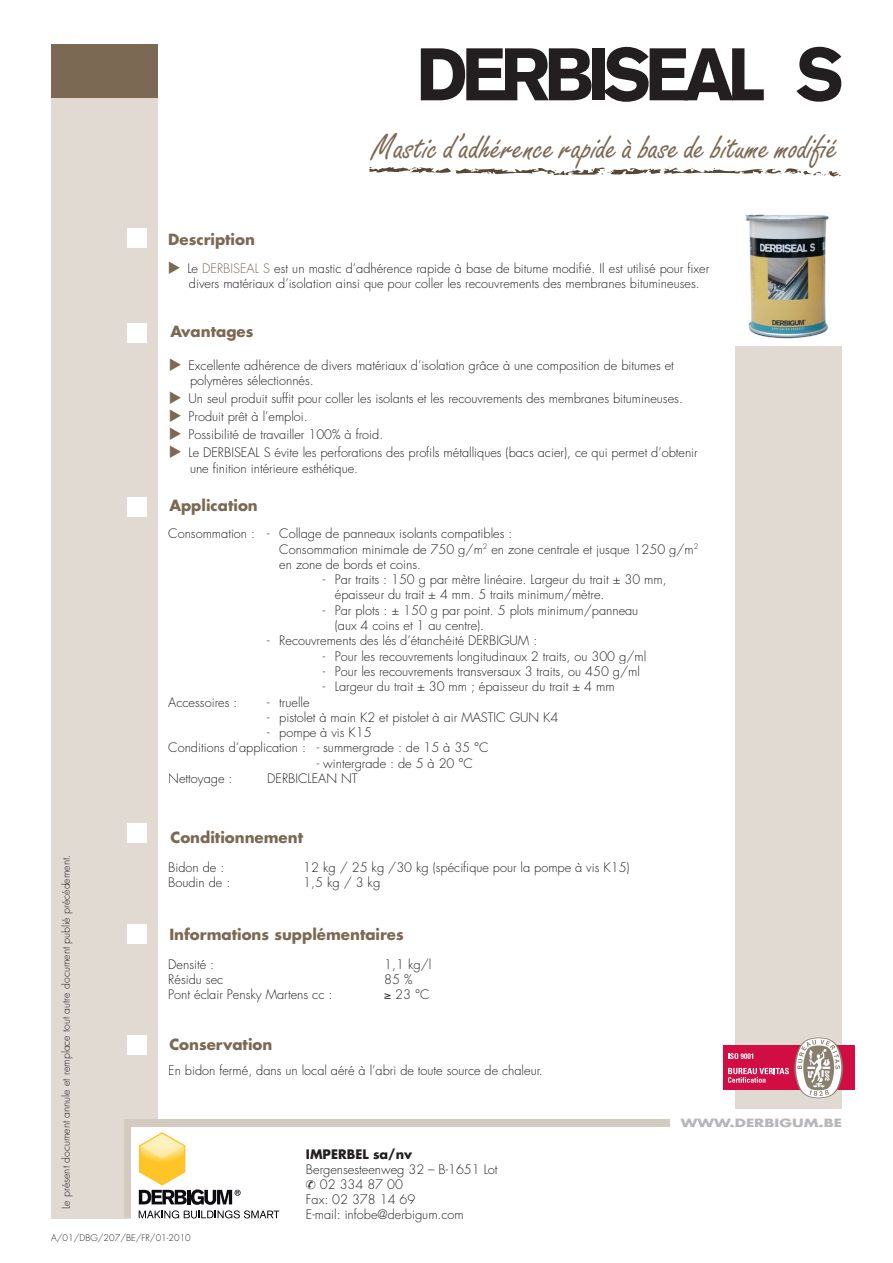
<style>
.page{position:relative;width:893px;height:1263px;background:#fff}
.page>*{position:absolute;margin:0;border:0;box-sizing:border-box;transform-origin:0 0}
.t1{font:36px "Freestyle Script";color:#7c6954}
.t2{font:700 15px "Futura";color:#7c6954}
.t3{font:300 12.75px/15.3px "Futura";color:#231f20}
.t4{font:700 12.75px "Futura";color:#231f20}
.t5{font:700 11.1px "Futura";color:#b6b7bb;scale:1.35 1}
.t6{font:300 10.5px "Futura";color:#231f20}
.t7{font:300 9px "Futura";color:#231f20}
.s1{color:#7c6954}
</style>
<div class="page">
<div style="left:51px;top:46px;width:106px;height:1172px;background:#e0dad3"></div>
<div style="left:51px;top:45px;width:106px;height:53px;background:#7c6954"></div>
<div style="left:124px;top:1119px;width:546px;height:99px;background:#d4cbc0"></div>
<div style="left:131px;top:1127px;width:728px;height:132px;background:#fff"></div>
<svg style="left:139px;top:1132px;width:140px;height:86px"></svg>
<div style="left:735px;top:346px;width:106px;height:762px;background:#e0dad3"></div>
<svg style="left:369px;top:166px;width:472px;height:11px"></svg>
<svg style="left:796px;top:47px;width:45px;height:55px"></svg>
<svg style="left:421px;top:48px;width:170px;height:52px"></svg>
<div style="left:593px;top:48px;width:12px;height:52px;background:#231f20"></div>
<svg style="left:605px;top:47px;width:159px;height:55px"></svg>
<img style="left:745px;top:214px;width:84px;height:125px">
<div style="left:127px;top:228px;width:20px;height:20px;background:#fff"></div>
<div style="left:127px;top:323px;width:20px;height:20px;background:#fff"></div>
<div style="left:127px;top:497px;width:20px;height:20px;background:#fff"></div>
<div style="left:127px;top:823px;width:20px;height:20px;background:#fff"></div>
<div style="left:127px;top:924px;width:20px;height:20px;background:#fff"></div>
<div style="left:127px;top:1035px;width:20px;height:20px;background:#fff"></div>
<div style="left:723px;top:1045px;width:131px;height:45px;background:#d20d44"></div>
<svg style="left:728px;top:1037px;width:115px;height:61px"></svg>
<p class="t2" style="left:168px;top:228px;width:88px">Description</p>
<h1 class="t1" style="left:372px;top:126px;width:467px">Mastic d’adhérence rapide à base de bitume modifié</h1>
<p class="t3" style="left:189px;top:261px;width:522px;text-indent:-21px"><span class="s1">◆</span> Le <span class="s1">DERBISEAL S</span> est un mastic d’adhérence rapide à base de bitume modifié. Il est utilisé pour fixer divers matériaux d’isolation ainsi que pour coller les recouvrements des membranes bitumineuses.</p>
<p class="t2" style="left:170px;top:321px;width:84px">Avantages</p>
<p class="t3" style="left:190px;top:358px;width:485px;text-indent:-21px"><span class="s1">◆</span> Excellente adhérence de divers matériaux d’isolation grâce à une composition de bitumes et polymères sélectionnés.</p>
<p class="t3" style="left:169px;top:391px;width:516px"><span class="s1">◆</span> Un seul produit suffit pour coller les isolants et les recouvrements des membranes bitumineuses.</p>
<p class="t3" style="left:169px;top:409px;width:141px"><span class="s1">◆</span> Produit prêt à l’emploi.</p>
<p class="t3" style="left:169px;top:427px;width:216px"><span class="s1">◆</span> Possibilité de travailler 100% à froid.</p>
<p class="t3" style="left:190px;top:445px;width:509px;text-indent:-21px"><span class="s1">◆</span> Le DERBISEAL S évite les perforations des profils métalliques (bacs acier), ce qui permet d’obtenir une finition intérieure esthétique.</p>
<p class="t2" style="left:169px;top:495px;width:90px">Application</p>
<p class="t3" style="left:279px;top:526px;width:421px;text-indent:-111px">Consommation : - Collage de panneaux isolants compatibles :<br>Consommation minimale de 750 g/m<sup>2</sup> en zone centrale et jusque 1250 g/m<sup>2 </sup>en zone de bords et coins.</p>
<p class="t3" style="left:335px;top:572px;width:333px;text-indent:-12px">- Par traits : 150 g par mètre linéaire. Largeur du trait ± 30 mm, épaisseur du trait ± 4 mm. 5 traits minimum/mètre.</p>
<p class="t3" style="left:335px;top:603px;width:305px;text-indent:-12px">- Par plots : ± 150 g par point. 5 plots minimum/panneau (aux 4 coins et 1 au centre).</p>
<p class="t3" style="left:267px;top:633px;width:271px">- Recouvrements des lés d’étanchéité DERBIGUM :</p>
<p class="t3" style="left:323px;top:648px;width:325px">- Pour les recouvrements longitudinaux 2 traits, ou 300 g/ml</p>
<p class="t3" style="left:323px;top:664px;width:319px">- Pour les recouvrements transversaux 3 traits, ou 450 g/ml</p>
<p class="t3" style="left:323px;top:679px;width:293px">- Largeur du trait ± 30 mm ; épaisseur du trait ± 4 mm</p>
<p class="t3" style="left:168px;top:694px;width:71px">Accessoires :</p>
<p class="t3" style="left:267px;top:694px;width:44px">- truelle</p>
<p class="t3" style="left:267px;top:710px;width:293px">- pistolet à main K2 et pistolet à air MASTIC GUN K4</p>
<p class="t3" style="left:168px;top:725px;width:322px;text-indent:99px">- pompe à vis K15<br>Conditions d’application : - summergrade : de 15 à 35 °C</p>
<p class="t3" style="left:317px;top:756px;width:158px">- wintergrade : de 5 à 20 °C</p>
<p class="t3" style="left:168px;top:771px;width:66px">Nettoyage :</p>
<p class="t3" style="left:267px;top:771px;width:92px">DERBICLEAN NT</p>
<p class="t6" style="left:59px;top:1209px;width:356px;rotate:-90deg">Le présent document annule et remplace tout autre document publié précédement.</p>
<p class="t2" style="left:170px;top:827px;width:134px">Conditionnement</p>
<p class="t3" style="left:168px;top:859px;width:58px">Bidon de :</p>
<p class="t3" style="left:303px;top:859px;width:328px">12 kg / 25 kg /30 kg (spécifique pour la pompe à vis K15)</p>
<p class="t3" style="left:168px;top:875px;width:64px">Boudin de :</p>
<p class="t3" style="left:303px;top:875px;width:78px">1,5 kg / 3 kg</p>
<p class="t2" style="left:169px;top:924px;width:236px">Informations supplémentaires</p>
<p class="t3" style="left:168px;top:956px;width:47px">Densité :</p>
<p class="t3" style="left:384px;top:956px;width:49px">1,1 kg/l</p>
<p class="t3" style="left:168px;top:972px;width:56px">Résidu sec</p>
<p class="t3" style="left:384px;top:972px;width:30px">85 %</p>
<p class="t3" style="left:168px;top:987px;width:166px">Pont éclair Pensky Martens cc :</p>
<p class="t3" style="left:384px;top:987px;width:47px">≥ 23 °C</p>
<p class="t2" style="left:169px;top:1033px;width:105px">Conservation</p>
<p class="t3" style="left:168px;top:1062px;width:376px">En bidon fermé, dans un local aéré à l’abri de toute source de chaleur.</p>
<p class="t4" style="left:306px;top:1145px;width:108px">IMPERBEL sa/nv</p>
<p class="t3" style="left:306px;top:1162px;width:193px">Bergensesteenweg 32 – B-1651 Lot ✆ 02 334 87 00<br>Fax: 02 378 14 69<br>E-mail: infobe@derbigum.com</p>
<p class="t7" style="left:51px;top:1232px;width:141px">A/01/DBG/207/BE/FR/01-2010</p>
<p class="t5" style="left:681px;top:1115px;width:121px">WWW.DERBIGUM.BE</p>
</div>
